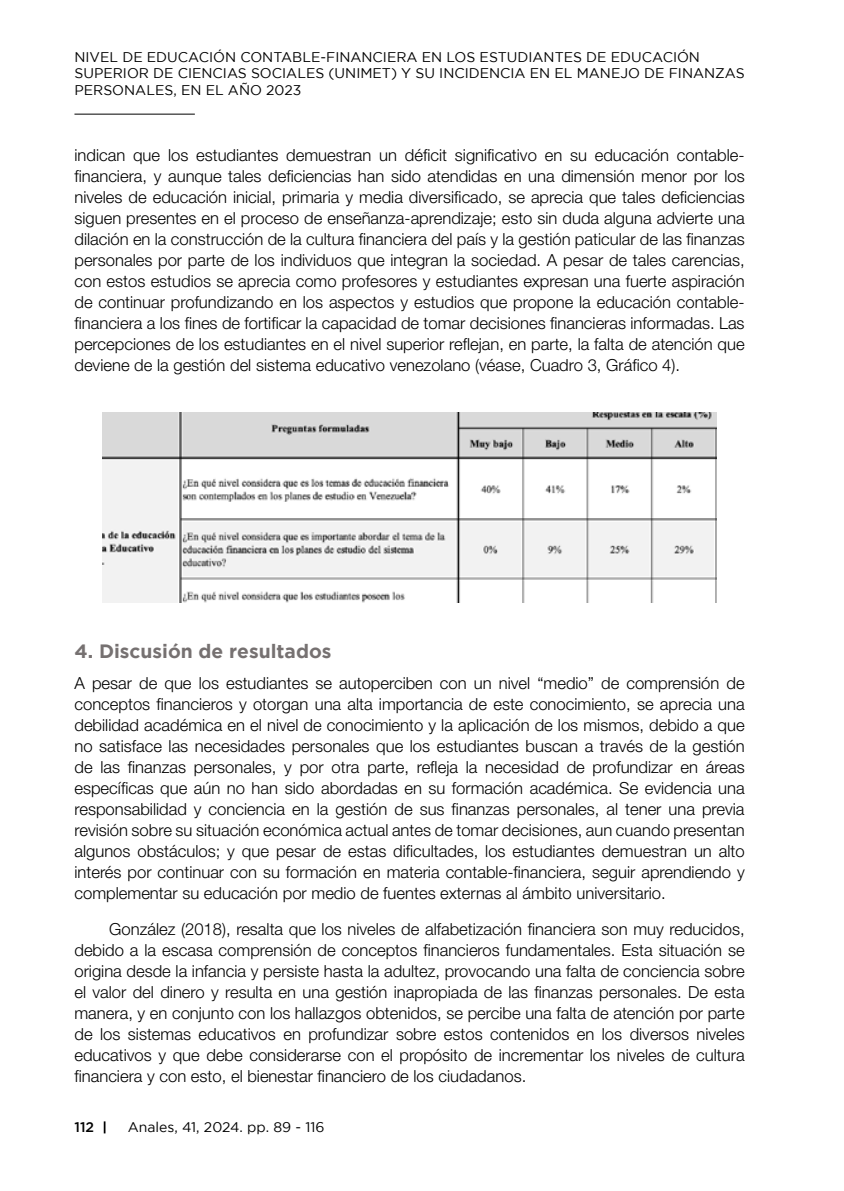
<style>
.page{position:relative;width:844px;height:1191px;background:#fff}
.page>*{position:absolute;margin:0;border:0;box-sizing:border-box;transform-origin:0 0}
.t1{font:700 19.25px "Gotham";color:#767171}
.t2{font:300 16.62px/21px "Helvetica Neue LT Std";color:#000;text-align:justify}
.t3{font:14px/16.8px "Gotham";color:#000}
.t4{font:500 14px "Gotham";color:#000}
</style>
<div class="page">
<hr style="left:74px;top:114px;width:121px;height:1px;background:#000">
<svg style="left:104px;top:1121px;width:1px;height:12px"></svg>
<img style="left:103px;top:412px;width:613px;height:191px">
<p class="t3" style="left:74px;top:48px;width:671px">NIVEL DE EDUCACIÓN CONTABLE-FINANCIERA EN LOS ESTUDIANTES DE EDUCACIÓN<br>SUPERIOR DE CIENCIAS SOCIALES (UNIMET) Y SU INCIDENCIA EN EL MANEJO DE FINANZAS<br>PERSONALES, EN EL AÑO 2023</p>
<p class="t2" style="left:74px;top:144px;width:671px">indican que los estudiantes demuestran un déficit significativo en su educación contable&shy;financiera, y aunque tales deficiencias han sido atendidas en una dimensión menor por los niveles de educación inicial, primaria y media diversificado, se aprecia que tales deficiencias siguen presentes en el proceso de enseñanza-aprendizaje; esto sin duda alguna advierte una dilación en la construcción de la cultura financiera del país y la gestión paticular de las finanzas personales por parte de los individuos que integran la sociedad. A pesar de tales carencias, con estos estudios se aprecia como profesores y estudiantes expresan una fuerte aspiración de continuar profundizando en los aspectos y estudios que propone la educación contable&shy;financiera a los fines de fortificar la capacidad de tomar decisiones financieras informadas. Las percepciones de los estudiantes en el nivel superior reflejan, en parte, la falta de atención que deviene de la gestión del sistema educativo venezolano (véase, Cuadro 3, Gráfico 4).</p>
<p class="t1" style="left:74px;top:640px;width:258px">4. Discusión de resultados</p>
<p class="t2" style="left:74px;top:672px;width:671px">A pesar de que los estudiantes se autoperciben con un nivel “medio” de comprensión de conceptos financieros y otorgan una alta importancia de este conocimiento, se aprecia una debilidad académica en el nivel de conocimiento y la aplicación de los mismos, debido a que no satisface las necesidades personales que los estudiantes buscan a través de la gestión de las finanzas personales, y por otra parte, refleja la necesidad de profundizar en áreas específicas que aún no han sido abordadas en su formación académica. Se evidencia una responsabilidad y conciencia en la gestión de sus finanzas personales, al tener una previa revisión sobre su situación económica actual antes de tomar decisiones, aun cuando presentan algunos obstáculos; y que pesar de estas dificultades, los estudiantes demuestran un alto interés por continuar con su formación en materia contable-financiera, seguir aprendiendo y complementar su educación por medio de fuentes externas al ámbito universitario.</p>
<p class="t2" style="left:74px;top:918px;width:671px;text-indent:35px">González (2018), resalta que los niveles de alfabetización financiera son muy reducidos, debido a la escasa comprensión de conceptos financieros fundamentales. Esta situación se origina desde la infancia y persiste hasta la adultez, provocando una falta de conciencia sobre el valor del dinero y resulta en una gestión inapropiada de las finanzas personales. De esta manera, y en conjunto con los hallazgos obtenidos, se percibe una falta de atención por parte de los sistemas educativos en profundizar sobre estos contenidos en los diversos niveles educativos y que debe considerarse con el propósito de incrementar los niveles de cultura financiera y con esto, el bienestar financiero de los ciudadanos.</p>
<p class="t4" style="left:74px;top:1118px;width:21px">112</p>
<p class="t3" style="left:128px;top:1118px;width:198px">Anales, 41, 2024. pp. 89 - 116</p>
</div>
